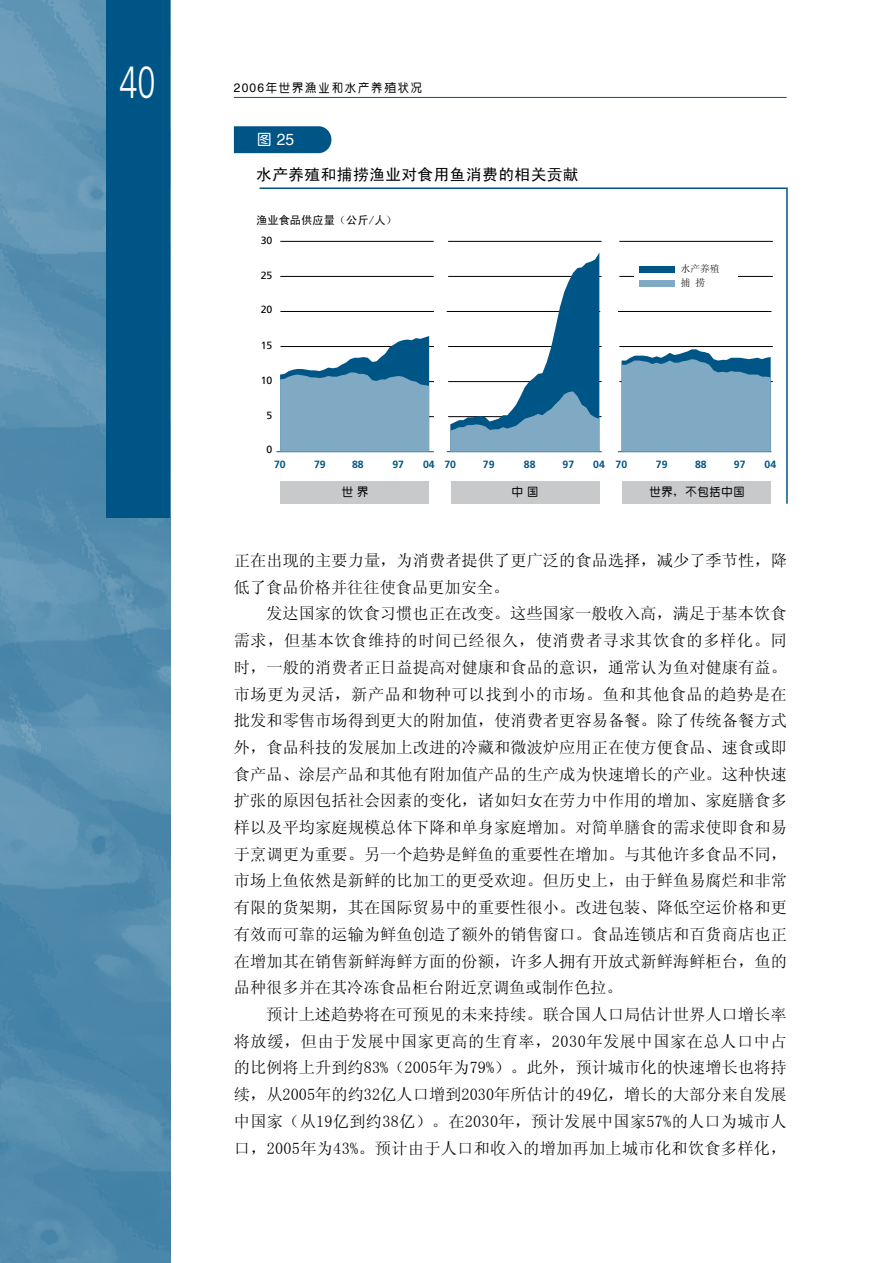
<style>
.page{position:relative;width:893px;height:1263px;background:#fff}
.page>*{position:absolute;margin:0;border:0;box-sizing:border-box;transform-origin:0 0}
.t1{font:300 45px "Frutiger LT Std";color:#fff;scale:.72 1}
.t2{font:16.2px/26.7px "Sim Sun";letter-spacing:.005em;color:#000;text-align:justify}
.t3{font:15.75px "Sim Hei";letter-spacing:.025em;color:#000}
.t4{font:15.75px "CT Zhong Yuan SJ";color:#fff}
.t5{font:12px "CT Zhong Yuan SJ";letter-spacing:.1em;color:#000}
.t6{font:11.25px "Sim Hei";color:#000}
.t7{font:700 10.5px "Frutiger LT Std";color:#005587}
.t8{font:10.5px "Frutiger LT Std";color:#000}
.t9{font:9.75px/14px "Sim Sun";color:#000}
</style>
<div class="page">
<img style="left:0;top:0;width:170px;height:1263px">
<div style="left:106px;top:0;width:64px;height:518px;background:#005587"></div>
<hr style="left:234px;top:97px;width:553px;height:1px;background:#005587">
<div style="left:234px;top:126px;width:97px;height:27px;background:#005587"></div>
<svg style="left:259px;top:187px;width:529px;height:317px"></svg>
<div style="left:280px;top:481px;width:149px;height:22px;background:#c8c9ca"></div>
<div style="left:451px;top:481px;width:149px;height:22px;background:#c8c9ca"></div>
<div style="left:622px;top:481px;width:149px;height:22px;background:#c8c9ca"></div>
<div style="left:634px;top:259px;width:104px;height:33px;background:#fff"></div>
<div style="left:639px;top:266px;width:36px;height:7px;background:#005587"></div>
<div style="left:639px;top:280px;width:36px;height:6px;background:#80aac3"></div>
<h1 class="t1" style="left:119px;top:57px;width:52px">40</h1>
<p class="t5" style="left:234px;top:81px;width:190px">2006年世界渔业和水产养殖状况</p>
<p class="t4" style="left:257px;top:132px;width:39px">图 25</p>
<p class="t3" style="left:256px;top:167px;width:324px">水产养殖和捕捞渔业对食用鱼消费的相关贡献</p>
<p class="t6" style="left:256px;top:214px;width:142px">渔业食品供应量（公斤/人）</p>
<p class="t8" style="left:261px;top:234px;width:13px">30</p>
<p class="t8" style="left:261px;top:269px;width:13px">25</p>
<p class="t8" style="left:261px;top:303px;width:13px">20</p>
<p class="t8" style="left:261px;top:339px;width:13px">15</p>
<p class="t8" style="left:261px;top:374px;width:13px">10</p>
<p class="t8" style="left:267px;top:410px;width:7px">5</p>
<p class="t8" style="left:267px;top:443px;width:7px">0</p>
<p class="t9" style="left:681px;top:262px;width:40px">水产养殖捕 捞</p>
<p class="t7" style="left:274px;top:458px;width:13px">70</p>
<p class="t7" style="left:314px;top:458px;width:13px">79</p>
<p class="t7" style="left:352px;top:458px;width:13px">88</p>
<p class="t7" style="left:392px;top:458px;width:13px">97</p>
<p class="t7" style="left:423px;top:458px;width:34px">04 70</p>
<p class="t7" style="left:483px;top:458px;width:13px">79</p>
<p class="t7" style="left:524px;top:458px;width:13px">88</p>
<p class="t7" style="left:563px;top:458px;width:13px">97</p>
<p class="t7" style="left:593px;top:458px;width:35px">04 70</p>
<p class="t7" style="left:656px;top:458px;width:13px">79</p>
<p class="t7" style="left:695px;top:458px;width:13px">88</p>
<p class="t7" style="left:734px;top:458px;width:13px">97</p>
<p class="t7" style="left:765px;top:458px;width:13px">04</p>
<p class="t5" style="left:341px;top:486px;width:29px">世 界</p>
<p class="t5" style="left:511px;top:486px;width:29px">中 国</p>
<p class="t5" style="left:649px;top:486px;width:97px">世界，不包括中国</p>
<p class="t2" style="left:234px;top:547px;width:554px">正在出现的主要力量，为消费者提供了更广泛的食品选择，减少了季节性，降低了食品价格并往往使食品更加安全。</p>
<p class="t2" style="left:234px;top:600px;width:554px;text-indent:32px">发达国家的饮食习惯也正在改变。这些国家一般收入高，满足于基本饮食需求，但基本饮食维持的时间已经很久，使消费者寻求其饮食的多样化。同时，一般的消费者正日益提高对健康和食品的意识，通常认为鱼对健康有益。市场更为灵活，新产品和物种可以找到小的市场。鱼和其他食品的趋势是在批发和零售市场得到更大的附加值，使消费者更容易备餐。除了传统备餐方式外，食品科技的发展加上改进的冷藏和微波炉应用正在使方便食品、速食或即食产品、涂层产品和其他有附加值产品的生产成为快速增长的产业。这种快速扩张的原因包括社会因素的变化，诸如妇女在劳力中作用的增加、家庭膳食多样以及平均家庭规模总体下降和单身家庭增加。对简单膳食的需求使即食和易于烹调更为重要。另一个趋势是鲜鱼的重要性在增加。与其他许多食品不同，市场上鱼依然是新鲜的比加工的更受欢迎。但历史上，由于鲜鱼易腐烂和非常有限的货架期，其在国际贸易中的重要性很小。改进包装、降低空运价格和更有效而可靠的运输为鲜鱼创造了额外的销售窗口。食品连锁店和百货商店也正在增加其在销售新鲜海鲜方面的份额，许多人拥有开放式新鲜海鲜柜台，鱼的品种很多并在其冷冻食品柜台附近烹调鱼或制作色拉。</p>
<p class="t2" style="left:234px;top:1001px;width:554px;text-indent:32px">预计上述趋势将在可预见的未来持续。联合国人口局估计世界人口增长率将放缓，但由于发展中国家更高的生育率，2030年发展中国家在总人口中占的比例将上升到约83%（2005年为79%）。此外，预计城市化的快速增长也将持续，从2005年的约32亿人口增到2030年所估计的49亿，增长的大部分来自发展中国家（从19亿到约38亿）。在2030年，预计发展中国家57%的人口为城市人口，2005年为43%。预计由于人口和收入的增加再加上城市化和饮食多样化，</p>
</div>
